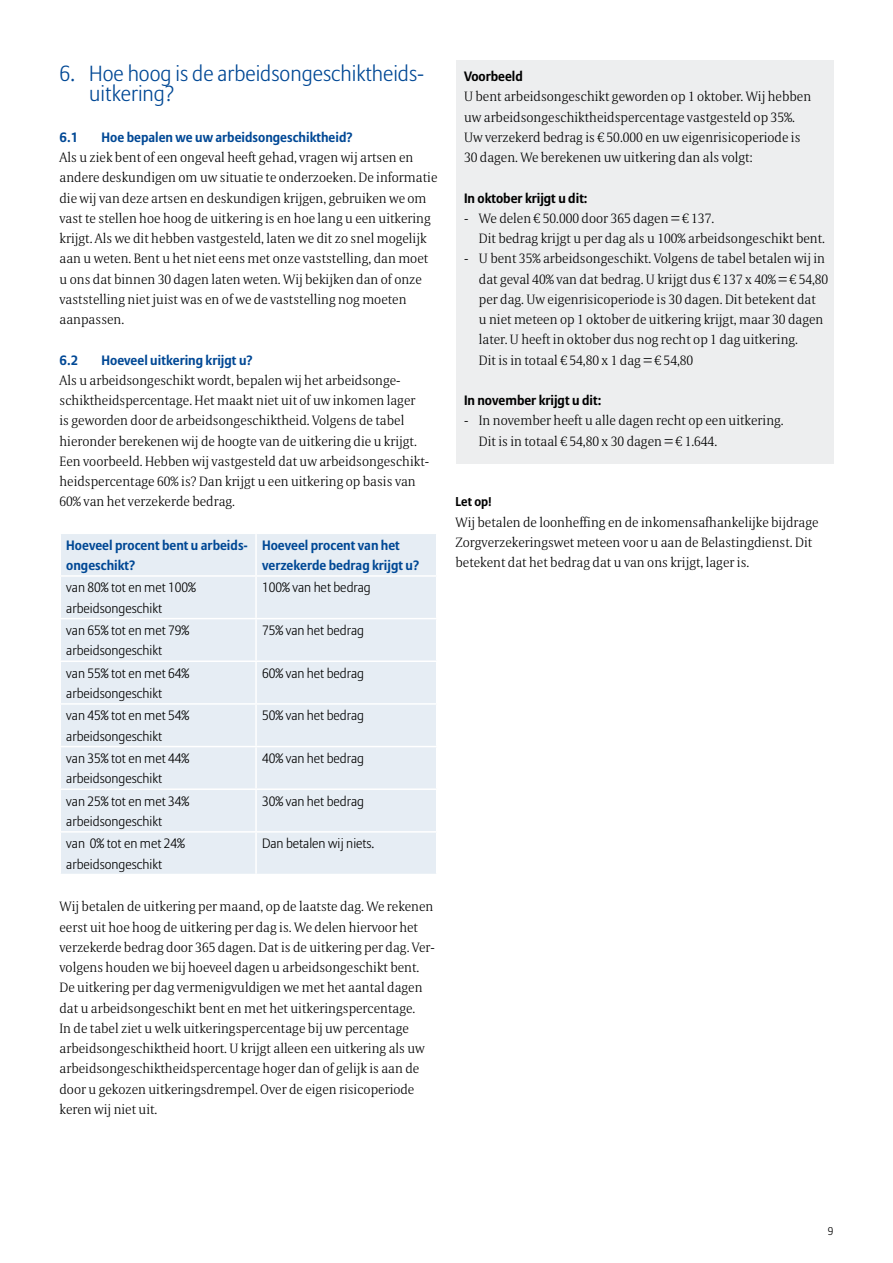
<style>
.page{position:relative;width:893px;height:1263px;background:#fff}
.page>*{position:absolute;margin:0;border:0;box-sizing:border-box;transform-origin:0 0}
.t1{font:300 21.75px/20.2px "Allianz Sans";color:#004895}
.t2{font:300 13.5px/20.2px "Allianz Serif";color:#000}
.t3{font:300 13.5px/20.2px "Allianz Sans";color:#000}
.t4{font:700 13.5px/20.2px "Allianz Sans";color:#004895}
.t5{font:700 13.5px "Allianz Sans";color:#000}
.t6{font:700 12.75px "Allianz Sans";color:#000}
.t7{font:300 11.25px "Allianz Sans";color:#000}
</style>
<div class="page">
<div style="left:456px;top:60px;width:377px;height:403px;background:#edeeef"></div>
<div style="left:61px;top:534px;width:375px;height:340px;background:#e6edf4"></div>
<hr style="left:255px;top:534px;width:2px;height:41px;background:#fff">
<hr style="left:60px;top:575px;width:196px;height:2px;background:#fff">
<hr style="left:256px;top:575px;width:181px;height:2px;background:#fff">
<hr style="left:255px;top:577px;width:2px;height:41px;background:#fff">
<hr style="left:60px;top:618px;width:196px;height:1px;background:#fff">
<hr style="left:256px;top:618px;width:181px;height:1px;background:#fff">
<hr style="left:255px;top:619px;width:2px;height:41px;background:#fff">
<hr style="left:60px;top:660px;width:196px;height:2px;background:#fff">
<hr style="left:256px;top:660px;width:181px;height:2px;background:#fff">
<hr style="left:255px;top:662px;width:2px;height:41px;background:#fff">
<hr style="left:60px;top:703px;width:196px;height:2px;background:#fff">
<hr style="left:256px;top:703px;width:181px;height:2px;background:#fff">
<hr style="left:255px;top:705px;width:2px;height:41px;background:#fff">
<hr style="left:60px;top:746px;width:196px;height:1px;background:#fff">
<hr style="left:256px;top:746px;width:181px;height:1px;background:#fff">
<hr style="left:255px;top:747px;width:2px;height:41px;background:#fff">
<hr style="left:60px;top:788px;width:196px;height:2px;background:#fff">
<hr style="left:256px;top:788px;width:181px;height:2px;background:#fff">
<hr style="left:255px;top:790px;width:2px;height:41px;background:#fff">
<hr style="left:60px;top:831px;width:196px;height:2px;background:#fff">
<hr style="left:256px;top:831px;width:181px;height:2px;background:#fff">
<hr style="left:255px;top:833px;width:2px;height:41px;background:#fff">
<h1 class="t1" style="left:89px;top:64px;width:336px;text-indent:-30px">6. Hoe hoog is de arbeidsongeschiktheids&shy;uitkering?</h1>
<p class="t4" style="left:60px;top:127px;width:20px">6.1</p>
<p class="t4" style="left:102px;top:127px;width:253px">Hoe bepalen we uw arbeidsongeschiktheid?</p>
<p class="t2" style="left:60px;top:148px;width:379px">Als u ziek bent of een ongeval heeft gehad, vragen wij artsen en andere deskundigen om uw situatie te onderzoeken. De informatie die wij van deze artsen en deskundigen krijgen, gebruiken we om vast te stellen hoe hoog de uitkering is en hoe lang u een uitkering krijgt. Als we dit hebben vastgesteld, laten we dit zo snel mogelijk aan u weten. Bent u het niet eens met onze vaststelling, dan moet u ons dat binnen 30 dagen laten weten. Wij bekijken dan of onze vaststelling niet juist was en of we de vaststelling nog moeten aanpassen.</p>
<p class="t4" style="left:60px;top:350px;width:20px">6.2</p>
<p class="t4" style="left:102px;top:350px;width:153px">Hoeveel uitkering krijgt u?</p>
<p class="t2" style="left:60px;top:371px;width:371px">Als u arbeidsongeschikt wordt, bepalen wij het arbeidsonge&shy;schiktheidspercentage. Het maakt niet uit of uw inkomen lager<br>is geworden door de arbeidsongeschiktheid. Volgens de tabel hieronder berekenen wij de hoogte van de uitkering die u krijgt.<br>Een voorbeeld. Hebben wij vastgesteld dat uw arbeidsongeschikt&shy;heidspercentage 60% is? Dan krijgt u een uitkering op basis van 60% van het verzekerde bedrag.</p>
<p class="t4" style="left:66px;top:535px;width:183px">Hoeveel procent bent u arbeids&shy;ongeschikt?</p>
<p class="t4" style="left:262px;top:535px;width:159px">Hoeveel procent van het verzekerde bedrag krijgt u?</p>
<p class="t3" style="left:66px;top:578px;width:131px">van 80% tot en met 100% arbeidsongeschikt</p>
<p class="t3" style="left:262px;top:578px;width:110px">100% van het bedrag</p>
<p class="t3" style="left:66px;top:621px;width:125px">van 65% tot en met 79% arbeidsongeschikt</p>
<p class="t3" style="left:262px;top:621px;width:104px">75% van het bedrag</p>
<p class="t3" style="left:66px;top:663px;width:125px">van 55% tot en met 64% arbeidsongeschikt</p>
<p class="t3" style="left:262px;top:663px;width:104px">60% van het bedrag</p>
<p class="t3" style="left:66px;top:706px;width:125px">van 45% tot en met 54% arbeidsongeschikt</p>
<p class="t3" style="left:262px;top:706px;width:104px">50% van het bedrag</p>
<p class="t3" style="left:66px;top:749px;width:125px">van 35% tot en met 44% arbeidsongeschikt</p>
<p class="t3" style="left:262px;top:749px;width:104px">40% van het bedrag</p>
<p class="t3" style="left:66px;top:791px;width:125px">van 25% tot en met 34% arbeidsongeschikt</p>
<p class="t3" style="left:262px;top:791px;width:104px">30% van het bedrag</p>
<p class="t3" style="left:66px;top:834px;width:120px">van 0% tot en met 24% arbeidsongeschikt</p>
<p class="t3" style="left:262px;top:834px;width:114px">Dan betalen wij niets.</p>
<p class="t2" style="left:60px;top:897px;width:377px">Wij betalen de uitkering per maand, op de laatste dag. We rekenen eerst uit hoe hoog de uitkering per dag is. We delen hiervoor het verzekerde bedrag door 365 dagen. Dat is de uitkering per dag. Ver&shy;volgens houden we bij hoeveel dagen u arbeidsongeschikt bent.<br>De uitkering per dag vermenigvuldigen we met het aantal dagen dat u arbeidsongeschikt bent en met het uitkeringspercentage.<br>In de tabel ziet u welk uitkeringspercentage bij uw percentage arbeidsongeschiktheid hoort. U krijgt alleen een uitkering als uw arbeidsongeschiktheidspercentage hoger dan of gelijk is aan de door u gekozen uitkeringsdrempel. Over de eigen risicoperiode keren wij niet uit.</p>
<p class="t5" style="left:464px;top:68px;width:60px">Voorbeeld</p>
<p class="t2" style="left:464px;top:87px;width:349px">U bent arbeidsongeschikt geworden op 1 oktober. Wij hebben uw arbeidsongeschiktheidspercentage vastgesteld op 35%.<br>Uw verzekerd bedrag is € 50.000 en uw eigenrisicoperiode is 30 dagen. We berekenen uw uitkering dan als volgt:</p>
<p class="t5" style="left:464px;top:189px;width:125px">In oktober krijgt u dit:</p>
<p class="t2" style="left:479px;top:209px;width:348px;text-indent:-15px">- We delen € 50.000 door 365 dagen = € 137.<br>Dit bedrag krijgt u per dag als u 100% arbeidsongeschikt bent.</p>
<p class="t2" style="left:479px;top:249px;width:351px;text-indent:-15px">- U bent 35% arbeidsongeschikt. Volgens de tabel betalen wij in dat geval 40% van dat bedrag. U krijgt dus € 137 x 40% = € 54,80 per dag. Uw eigenrisicoperiode is 30 dagen. Dit betekent dat<br>u niet meteen op 1 oktober de uitkering krijgt, maar 30 dagen later. U heeft in oktober dus nog recht op 1 dag uitkering.<br>Dit is in totaal € 54,80 x 1 dag = € 54,80</p>
<p class="t5" style="left:464px;top:392px;width:139px">In november krijgt u dit:</p>
<p class="t2" style="left:479px;top:411px;width:306px;text-indent:-15px">- In november heeft u alle dagen recht op een uitkering.<br>Dit is in totaal € 54,80 x 30 dagen = € 1.644.</p>
<p class="t6" style="left:455px;top:494px;width:38px">Let op!</p>
<p class="t2" style="left:455px;top:512px;width:365px">Wij betalen de loonheffing en de inkomensafhankelijke bijdrage<br>Zorgverzekeringswet meteen voor u aan de Belastingdienst. Dit betekent dat het bedrag dat u van ons krijgt, lager is.</p>
<p class="t7" style="left:828px;top:1225px;width:7px">9</p>
</div>
